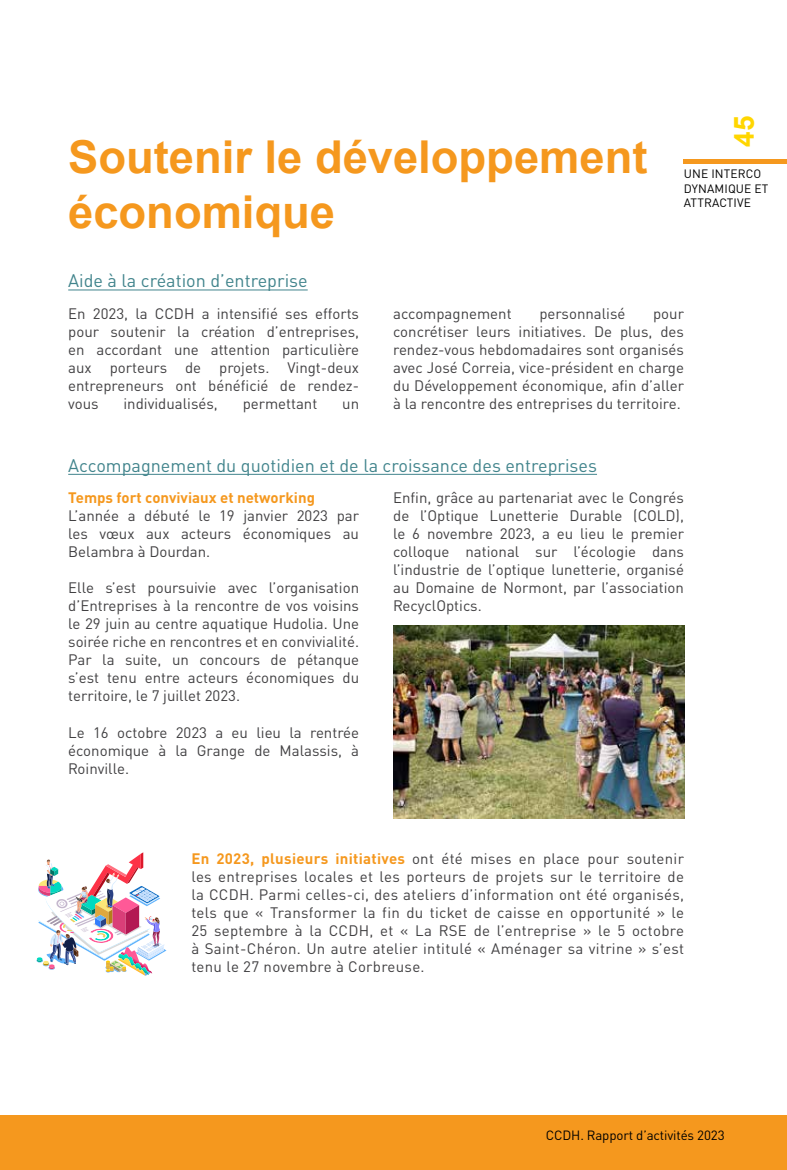
<style>
.page{position:relative;width:787px;height:1170px;background:#fff}
.page>*{position:absolute;margin:0;border:0;box-sizing:border-box;transform-origin:0 0}
.t1{font:700 45.3px/54.3px "Arial";color:#f5981e}
.t2{font:700 27.9px "Arial";color:#ffd600}
.t3{font:18px "DIN Pro";color:#41848c}
.t4{font:15px/18px "DIN Pro";color:#414042;text-align:justify}
.t5{font:700 15px "DIN Pro";color:#f5981e}
.t6{font:13.35px "DIN Pro";letter-spacing:-.01em;color:#000}
.t7{font:12px/14.4px "DIN Pro";letter-spacing:.01em;color:#000}
.s1{font-weight:700;color:#f5981e}
</style>
<div class="page">
<div style="left:0;top:1114px;width:787px;height:55px;background:#f5981e"></div>
<div style="left:684px;top:159px;width:103px;height:5px;background:#f5981e"></div>
<hr style="left:68px;top:289px;width:240px;height:1px;background:#41848c">
<hr style="left:68px;top:474px;width:529px;height:1px;background:#41848c">
<img style="left:393px;top:625px;width:291px;height:193px">
<img style="left:37px;top:852px;width:129px;height:123px">
<h1 class="t1" style="left:68px;top:132px;width:580px">Soutenir le développement économique</h1>
<p class="t3" style="left:68px;top:267px;width:241px">Aide à la création d’entreprise</p>
<h2 class="t2" style="left:725px;top:147px;width:33px;rotate:-90deg">45</h2>
<p class="t7" style="left:684px;top:166px;width:86px">UNE INTERCO<br>DYNAMIQUE ET<br>ATTRACTIVE</p>
<p class="t4" style="left:68px;top:303px;width:292px">En 2023, la CCDH a intensifié ses efforts pour soutenir la création d’entreprises, en accordant une attention particulière aux porteurs de projets. Vingt-deux entrepreneurs ont bénéficié de rendez&shy;vous</p>
<p class="t4" style="left:123px;top:393px;width:96px">individualisés,</p>
<p class="t4" style="left:243px;top:393px;width:76px">permettant</p>
<p class="t4" style="left:342px;top:393px;width:18px">un</p>
<p class="t4" style="left:393px;top:303px;width:120px">accompagnement</p>
<p class="t4" style="left:539px;top:303px;width:88px">personnalisé</p>
<p class="t4" style="left:393px;top:303px;width:292px;text-indent:260px">pour concrétiser leurs initiatives. De plus, des rendez-vous hebdomadaires sont organisés avec José Correia, vice-président en charge du Développement économique, afin d’aller à la rencontre des entreprises du territoire.</p>
<p class="t3" style="left:68px;top:451px;width:530px">Accompagnement du quotidien et de la croissance des entreprises</p>
<p class="t5" style="left:68px;top:486px;width:248px">Temps fort conviviaux et networking</p>
<p class="t4" style="left:68px;top:506px;width:292px">L’année a débuté le 19 janvier 2023 par les vœux aux acteurs économiques au Belambra à Dourdan.</p>
<p class="t4" style="left:68px;top:578px;width:292px">Elle s’est poursuivie avec l’organisation d’Entreprises à la rencontre de vos voisins le 29 juin au centre aquatique Hudolia. Une soirée riche en rencontres et en convivialité.<br>Par la suite, un concours de pétanque s’est tenu entre acteurs économiques du territoire, le 7 juillet 2023.</p>
<p class="t4" style="left:68px;top:722px;width:292px">Le 16 octobre 2023 a eu lieu la rentrée économique à la Grange de Malassis, à Roinville.</p>
<p class="t4" style="left:393px;top:488px;width:292px">Enfin, grâce au partenariat avec le Congrés de l’Optique Lunetterie Durable (COLD), le 6 novembre 2023, a eu lieu le premier colloque national sur l’écologie dans l’industrie de l’optique lunetterie, organisé au Domaine de Normont, par l’association RecyclOptics.</p>
<p class="t4" style="left:191px;top:848px;width:494px"><span class="s1">En 2023, plusieurs initiatives</span> ont été mises en place pour soutenir les entreprises locales et les porteurs de projets sur le territoire de la CCDH. Parmi celles-ci, des ateliers d’information ont été organisés, tels que « Transformer la fin du ticket de caisse en opportunité » le 25 septembre à la CCDH, et « La RSE de l’entreprise » le 5 octobre à Saint-Chéron. Un autre atelier intitulé « Aménager sa vitrine » s’est tenu le 27 novembre à Corbreuse.</p>
<p class="t6" style="left:546px;top:1124px;width:180px">CCDH. Rapport d’activités 2023</p>
</div>
